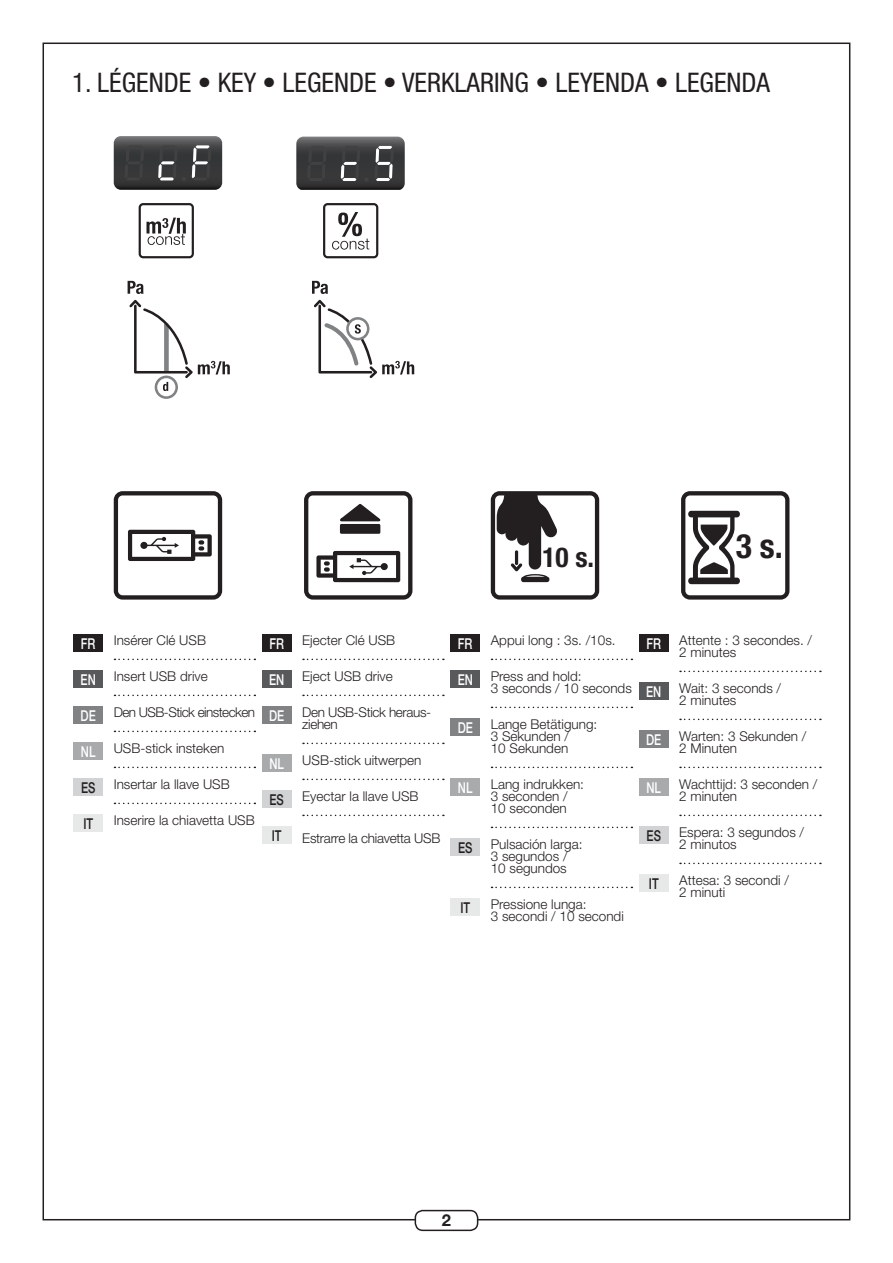
<style>
.page{position:relative;width:893px;height:1263px;background:#fff}
.page>*{position:absolute;margin:0;border:0;box-sizing:border-box;transform-origin:0 0}
.t1{font:700 condensed 33.6px "Helvetica Neue";color:#231f20}
.t2{font:700 condensed 27.45px "Helvetica Neue";color:#231f20}
.t3{font:condensed 27px "Helvetica Neue LT Std";color:#231f20}
.t4{font:700 16.5px "Helvetica Neue";color:#231f20}
.t5{font:500 15px "Helvetica Neue LT Std";color:#fff;scale:.75 1}
.t6{font:500 15px "Helvetica Neue LT Std";color:#231f20;scale:.75 1}
.t7{font:300 13.5px/12px "Helvetica Neue LT Std";color:#231f20}
.t8{font:300 13.5px/12px "Helvetica Neue LT Std";letter-spacing:-.025em;color:#231f20}
.t9{font:300 13.5px "Helvetica Neue LT Std";letter-spacing:-.04em;color:#231f20}
.t10{font:300 13.5px "Helvetica Neue LT Std";letter-spacing:-.02em;color:#231f20}
</style>
<div class="page">
<div style="left:415px;top:1210px;width:63px;height:21px;border:2px solid #231f20;border-radius:8px"></div>
<svg style="left:304px;top:491px;width:108px;height:109px"></svg>
<svg style="left:681px;top:491px;width:108px;height:109px"></svg>
<svg style="left:114px;top:136px;width:108px;height:54px;background:#414142"></svg>
<svg style="left:125px;top:145px;width:19px;height:35px"></svg>
<svg style="left:158px;top:145px;width:28px;height:37px"></svg>
<svg style="left:192px;top:145px;width:19px;height:35px"></svg>
<svg style="left:296px;top:137px;width:109px;height:53px;background:#4a4a4b"></svg>
<svg style="left:114px;top:491px;width:108px;height:109px"></svg>
<svg style="left:128px;top:281px;width:16px;height:13px"></svg>
<svg style="left:129px;top:300px;width:101px;height:99px"></svg>
<svg style="left:139px;top:203px;width:55px;height:55px"></svg>
<svg style="left:312px;top:281px;width:16px;height:13px"></svg>
<svg style="left:314px;top:300px;width:100px;height:78px"></svg>
<svg style="left:323px;top:203px;width:55px;height:55px"></svg>
<svg style="left:114px;top:659px;width:141px;height:1px"></svg>
<svg style="left:114px;top:695px;width:141px;height:1px"></svg>
<svg style="left:114px;top:731px;width:141px;height:1px"></svg>
<svg style="left:114px;top:767px;width:141px;height:1px"></svg>
<svg style="left:114px;top:803px;width:141px;height:1px"></svg>
<div style="left:73px;top:635px;width:30px;height:17px;background:#231f20"></div>
<div style="left:73px;top:671px;width:30px;height:17px;background:#58595b"></div>
<div style="left:73px;top:707px;width:30px;height:17px;background:#808284"></div>
<div style="left:73px;top:743px;width:30px;height:17px;background:#a8aaac"></div>
<div style="left:73px;top:779px;width:30px;height:17px;background:#d2d3d4"></div>
<div style="left:73px;top:815px;width:30px;height:17px;background:#e7e8e8"></div>
<svg style="left:303px;top:659px;width:141px;height:1px"></svg>
<svg style="left:303px;top:695px;width:141px;height:1px"></svg>
<svg style="left:303px;top:743px;width:141px;height:1px"></svg>
<svg style="left:303px;top:779px;width:141px;height:1px"></svg>
<svg style="left:303px;top:815px;width:141px;height:1px"></svg>
<div style="left:262px;top:635px;width:30px;height:17px;background:#231f20"></div>
<div style="left:262px;top:671px;width:30px;height:17px;background:#58595b"></div>
<div style="left:262px;top:707px;width:30px;height:17px;background:#808284"></div>
<div style="left:262px;top:755px;width:30px;height:17px;background:#a8aaac"></div>
<div style="left:262px;top:791px;width:30px;height:17px;background:#d2d3d4"></div>
<div style="left:262px;top:827px;width:30px;height:17px;background:#e7e8e8"></div>
<svg style="left:491px;top:659px;width:141px;height:1px"></svg>
<svg style="left:491px;top:707px;width:141px;height:1px"></svg>
<svg style="left:491px;top:767px;width:141px;height:1px"></svg>
<svg style="left:491px;top:827px;width:141px;height:1px"></svg>
<svg style="left:491px;top:887px;width:141px;height:1px"></svg>
<div style="left:450px;top:635px;width:30px;height:17px;background:#231f20"></div>
<div style="left:450px;top:671px;width:30px;height:17px;background:#58595b"></div>
<div style="left:450px;top:719px;width:30px;height:17px;background:#808284"></div>
<div style="left:450px;top:779px;width:30px;height:17px;background:#a8aaac"></div>
<div style="left:450px;top:839px;width:30px;height:17px;background:#d2d3d4"></div>
<div style="left:450px;top:899px;width:30px;height:17px;background:#e7e8e8"></div>
<svg style="left:680px;top:671px;width:141px;height:1px"></svg>
<svg style="left:680px;top:719px;width:141px;height:1px"></svg>
<svg style="left:680px;top:767px;width:141px;height:1px"></svg>
<svg style="left:680px;top:815px;width:141px;height:1px"></svg>
<svg style="left:680px;top:863px;width:141px;height:1px"></svg>
<div style="left:639px;top:635px;width:30px;height:17px;background:#231f20"></div>
<div style="left:639px;top:683px;width:30px;height:17px;background:#58595b"></div>
<div style="left:639px;top:731px;width:30px;height:17px;background:#808284"></div>
<div style="left:639px;top:779px;width:30px;height:17px;background:#a8aaac"></div>
<div style="left:639px;top:827px;width:30px;height:17px;background:#d2d3d4"></div>
<div style="left:639px;top:875px;width:30px;height:17px;background:#e7e8e8"></div>
<svg style="left:491px;top:491px;width:108px;height:109px"></svg>
<h3 class="t3" style="left:72px;top:72px;width:699px">1. LÉGENDE • KEY • LEGENDE • VERKLARING • LEYENDA • LEGENDA</h3>
<h2 class="t2" style="left:542px;top:547px;width:53px">10 s.</h2>
<h1 class="t1" style="left:736px;top:534px;width:49px">3 s.</h1>
<p class="t5" style="left:81px;top:635px;width:21px">FR</p>
<p class="t5" style="left:81px;top:671px;width:22px">EN</p>
<p class="t5" style="left:81px;top:707px;width:22px">DE</p>
<p class="t5" style="left:81px;top:743px;width:21px">NL</p>
<p class="t6" style="left:81px;top:779px;width:21px">ES</p>
<p class="t6" style="left:83px;top:815px;width:15px">IT</p>
<p class="t7" style="left:114px;top:635px;width:94px">Insérer Clé USB</p>
<p class="t7" style="left:114px;top:671px;width:96px">Insert USB drive</p>
<p class="t9" style="left:114px;top:707px;width:143px">Den USB-Stick einstecken</p>
<p class="t7" style="left:114px;top:743px;width:112px">USB-stick insteken</p>
<p class="t7" style="left:114px;top:779px;width:118px">Insertar la llave USB</p>
<p class="t7" style="left:114px;top:815px;width:143px">Inserire la chiavetta USB</p>
<p class="t5" style="left:269px;top:635px;width:21px">FR</p>
<p class="t5" style="left:269px;top:671px;width:22px">EN</p>
<p class="t5" style="left:269px;top:707px;width:22px">DE</p>
<p class="t5" style="left:269px;top:755px;width:21px">NL</p>
<p class="t6" style="left:270px;top:791px;width:21px">ES</p>
<p class="t6" style="left:272px;top:827px;width:15px">IT</p>
<p class="t7" style="left:302px;top:635px;width:95px">Ejecter Clé USB</p>
<p class="t7" style="left:302px;top:671px;width:92px">Eject USB drive</p>
<p class="t8" style="left:302px;top:707px;width:131px">Den USB-Stick heraus&shy;ziehen</p>
<p class="t7" style="left:302px;top:755px;width:121px">USB-stick uitwerpen</p>
<p class="t7" style="left:302px;top:791px;width:118px">Eyectar la llave USB</p>
<p class="t10" style="left:302px;top:833px;width:140px">Estrarre la chiavetta USB</p>
<p class="t5" style="left:458px;top:635px;width:21px">FR</p>
<p class="t5" style="left:458px;top:671px;width:22px">EN</p>
<p class="t5" style="left:458px;top:719px;width:22px">DE</p>
<p class="t5" style="left:458px;top:779px;width:21px">NL</p>
<p class="t6" style="left:458px;top:839px;width:21px">ES</p>
<p class="t6" style="left:460px;top:899px;width:15px">IT</p>
<p class="t7" style="left:491px;top:635px;width:126px">Appui long : 3s. /10s.</p>
<p class="t7" style="left:491px;top:671px;width:143px">Press and hold:<br>3 seconds / 10 seconds</p>
<p class="t7" style="left:491px;top:719px;width:108px">Lange Betätigung:<br>3 Sekunden /<br>10 Sekunden</p>
<p class="t7" style="left:491px;top:779px;width:95px">Lang indrukken:<br>3 seconden /<br>10 seconden</p>
<p class="t7" style="left:491px;top:839px;width:93px">Pulsación larga:<br>3 segundos /<br>10 segundos</p>
<p class="t7" style="left:491px;top:899px;width:135px">Pressione lunga:<br>3 secondi / 10 secondi</p>
<p class="t5" style="left:646px;top:635px;width:21px">FR</p>
<p class="t5" style="left:646px;top:683px;width:22px">EN</p>
<p class="t5" style="left:646px;top:731px;width:22px">DE</p>
<p class="t5" style="left:646px;top:779px;width:21px">NL</p>
<p class="t6" style="left:647px;top:827px;width:21px">ES</p>
<p class="t6" style="left:649px;top:875px;width:15px">IT</p>
<p class="t7" style="left:679px;top:635px;width:134px">Attente : 3 secondes. /<br>2 minutes</p>
<p class="t7" style="left:679px;top:683px;width:103px">Wait: 3 seconds /<br>2 minutes</p>
<p class="t7" style="left:679px;top:731px;width:129px">Warten: 3 Sekunden /<br>2 Minuten</p>
<p class="t7" style="left:679px;top:779px;width:140px">Wachttijd: 3 seconden /<br>2 minuten</p>
<p class="t7" style="left:679px;top:827px;width:126px">Espera: 3 segundos /<br>2 minutos</p>
<p class="t7" style="left:679px;top:875px;width:111px">Attesa: 3 secondi /<br>2 minuti</p>
<p class="t4" style="left:442px;top:1214px;width:11px">2</p>
</div>
